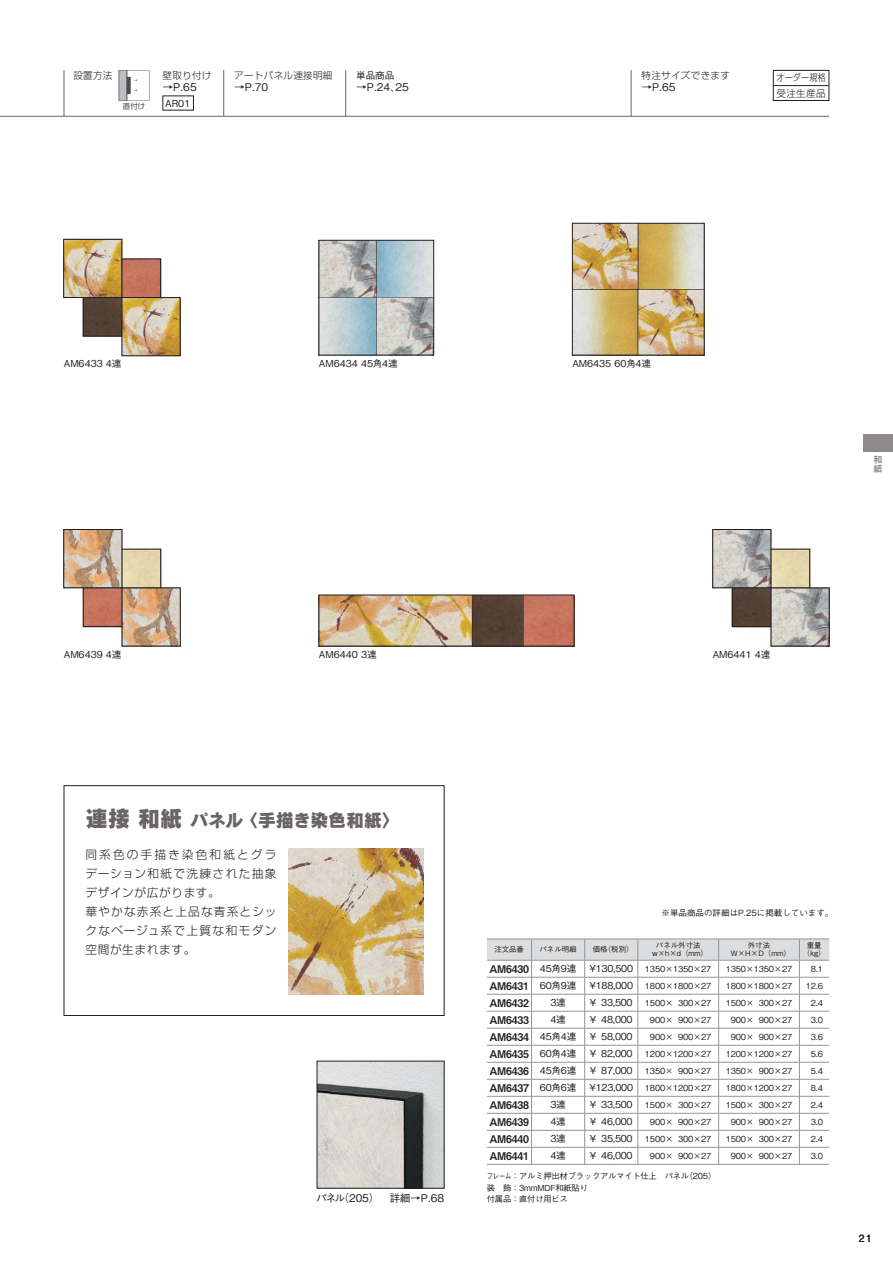
<style>
.page{position:relative;width:893px;height:1263px;background:#fff}
.page>*{position:absolute;margin:0;border:0;box-sizing:border-box;transform-origin:0 0}
.t1{font:17.85px "Rodin Pro EB 90 pv RKSJ H";color:#6a6463}
.t2{font:11.7px/19.2px "Shin Go Pro Light 90 pv RKSJ H";letter-spacing:.1em;color:#231f20}
.t3{font:10.65px "Midashi Go Pr 6 MB31 90 pv RKSJ H";letter-spacing:-.025em;color:#231f20}
.t4{font:10.65px "Gothic BBB Pr 6 Medium 90 pv RKSJ H";color:#231f20}
.t5{font:10.65px "Gothic BBB Pr 6 Medium 90 pv RKSJ H";letter-spacing:-.03em;color:#231f20}
.t6{font:10.65px "Helvetica LT Std";color:#231f20}
.t7{font:9.6px "Gothic BBB Pro Medium 90 pv RKSJ H";letter-spacing:-.025em;color:#231f20}
.t8{font:9.6px "Gothic BBB Pr 6 Medium 90 pv RKSJ H";color:#231f20}
.t9{font:9.6px "Shin Go Pro Light 90 pv RKSJ H";letter-spacing:.03em;color:#231f20}
.t10{font:9.6px/15.8px "Shin Go Pro Light 90 pv RKSJ H";letter-spacing:.03em;color:#231f20;scale:.84 1}
.t11{font:9px/8.7px "Rodin Pro B 90 pv RKSJ V";color:#908b8a}
.t12{font:8.55px "Gothic BBB Pro Medium 90 pv RKSJ H";color:#231f20}
.t13{font:8.25px "Gothic BBB Pro Medium 90 pv RKSJ H";letter-spacing:-.025em;color:#231f20}
.t14{font:8.25px/11.7px "Gothic BBB Pro Medium 90 pv RKSJ H";letter-spacing:-.025em;color:#231f20;scale:.75 1}
.t15{font:7.5px/8.6px "Gothic BBB Pro Medium 90 pv RKSJ H";color:#231f20;text-align:center}
.t16{font:7.5px "Shin Go Pro Regular 90 pv RKSJ H";color:#4c4c4e}
.s1{font-size:22.35px}
.s2{font-family:"Gothic BBB Pro Medium 90 pv RKSJ H";font-size:9.6px}
.s3{font-size:9.6px}
</style>
<div class="page">
<hr style="left:487px;top:938px;width:342px;height:1px;background:#939598">
<hr style="left:487px;top:1164px;width:342px;height:1px;background:#939598">
<svg style="left:487px;top:939px;width:342px;height:225px"></svg>
<div style="left:64px;top:785px;width:380px;height:231px;border:1px solid #231f20"></div>
<img style="left:288px;top:849px;width:135px;height:145px">
<img style="left:64px;top:239px;width:114px;height:117px">
<img style="left:321px;top:242px;width:111px;height:111px">
<div style="left:319px;top:240px;width:115px;height:115px;border:1px solid #231f20"></div>
<img style="left:574px;top:225px;width:128px;height:128px">
<div style="left:572px;top:223px;width:132px;height:132px;border:1px solid #231f20"></div>
<img style="left:64px;top:529px;width:116px;height:117px">
<img style="left:321px;top:597px;width:251px;height:47px">
<div style="left:319px;top:595px;width:255px;height:51px;border:1px solid #231f20"></div>
<img style="left:713px;top:529px;width:116px;height:117px">
<img style="left:319px;top:1063px;width:123px;height:123px">
<div style="left:63px;top:239px;width:59px;height:59px;border:1px solid #231f20"></div>
<div style="left:122px;top:297px;width:58px;height:59px;border:1px solid #231f20"></div>
<img style="left:83px;top:258px;width:78px;height:79px">
<div style="left:64px;top:529px;width:58px;height:59px;border:1px solid #231f20"></div>
<svg style="left:83px;top:549px;width:78px;height:78px;background:#c9a285"></svg>
<div style="left:712px;top:529px;width:59px;height:59px;border:1px solid #231f20"></div>
<svg style="left:732px;top:549px;width:78px;height:78px;background:#a69e8f"></svg>
<svg style="left:119px;top:70px;width:30px;height:31px"></svg>
<hr style="left:64px;top:70px;width:1px;height:46px;background:#6a6463">
<hr style="left:345px;top:70px;width:1px;height:46px;background:#6a6463">
<hr style="left:223px;top:70px;width:1px;height:46px;background:#6a6463">
<hr style="left:773px;top:85px;width:56px;height:1px;background:#231f20">
<hr style="left:631px;top:70px;width:1px;height:46px;background:#6a6463">
<div style="left:773px;top:70px;width:56px;height:31px;border:1px solid #231f20"></div>
<div style="left:863px;top:434px;width:30px;height:17px;background:#908b8a"></div>
<hr style="left:0;top:116px;width:829px;height:1px;background:#6a6463">
<p class="t9" style="left:73px;top:71px;width:41px">設置方法</p>
<p class="t9" style="left:163px;top:71px;width:50px">壁取り付け</p>
<p class="t4" style="left:163px;top:83px;width:36px">→P.65</p>
<p class="t16" style="left:123px;top:103px;width:24px">直付け</p>
<p class="t8" style="left:165px;top:99px;width:27px">AR01</p>
<p class="t9" style="left:234px;top:71px;width:100px">アートパネル連接明細</p>
<p class="t4" style="left:234px;top:83px;width:36px">→P.70</p>
<p class="t8" style="left:356px;top:71px;width:40px">単品商品</p>
<p class="t4" style="left:356px;top:83px;width:54px">→P.24、25</p>
<p class="t9" style="left:642px;top:71px;width:90px">特注サイズできます</p>
<p class="t4" style="left:642px;top:83px;width:36px">→P.65</p>
<p class="t10" style="left:776px;top:71px;width:60px">オーダー規格受注生産品</p>
<p class="t8" style="left:64px;top:360px;width:59px">AM6433 4連</p>
<p class="t8" style="left:319px;top:360px;width:80px">AM6434 45角4連</p>
<p class="t8" style="left:572px;top:360px;width:80px">AM6435 60角4連</p>
<p class="t11" style="left:874px;top:457px;width:10px">和紙</p>
<p class="t8" style="left:64px;top:651px;width:59px">AM6439 4連</p>
<p class="t8" style="left:319px;top:651px;width:59px">AM6440 3連</p>
<p class="t8" style="left:713px;top:651px;width:59px">AM6441 4連</p>
<h1 class="t1" style="left:85px;top:813px;width:316px"><span class="s1">連接 和紙</span> パネル 〈手描き染色和紙〉</h1>
<h2 class="t2" style="left:85px;top:846px;width:192px">同系色の手描き染色和紙とグラデーション和紙で洗練された抽象デザインが広がります。<br>華やかな赤系と上品な青系とシックなベージュ系で上質な和モダン空間が生まれます。</h2>
<p class="t5" style="left:316px;top:1194px;width:129px">パネル（205） 詳細→P.68</p>
<p class="t12" style="left:662px;top:910px;width:173px">※単品商品の詳細はP.25に掲載しています。</p>
<p class="t15" style="left:494px;top:946px;width:31px">注文品番</p>
<p class="t15" style="left:539px;top:946px;width:39px">パネル明細</p>
<p class="t15" style="left:593px;top:946px;width:42px">価格（税別）</p>
<p class="t15" style="left:652px;top:942px;width:57px">パネル外寸法w×h×d（mm）</p>
<p class="t15" style="left:731px;top:942px;width:62px">外寸法<br>W×H×D（mm）</p>
<p class="t15" style="left:803px;top:942px;width:24px">重量（kg）</p>
<p class="t3" style="left:489px;top:965px;width:88px">AM6430 <span class="s2">45角9連</span></p>
<p class="t13" style="left:589px;top:966px;width:123px"><span class="s3">¥130,500</span> 1350×1350×27</p>
<p class="t13" style="left:726px;top:966px;width:68px">1350×1350×27</p>
<p class="t13" style="left:811px;top:966px;width:14px">8.1</p>
<p class="t3" style="left:489px;top:982px;width:88px">AM6431 <span class="s2">60角9連</span></p>
<p class="t13" style="left:589px;top:983px;width:123px"><span class="s3">¥188,000</span> 1800×1800×27</p>
<p class="t13" style="left:726px;top:983px;width:68px">1800×1800×27</p>
<p class="t13" style="left:806px;top:983px;width:19px">12.6</p>
<p class="t3" style="left:489px;top:999px;width:41px">AM6432</p>
<p class="t7" style="left:550px;top:999px;width:17px">3連</p>
<p class="t7" style="left:590px;top:999px;width:44px">¥ 33,500</p>
<p class="t13" style="left:645px;top:1000px;width:68px">1500× 300×27</p>
<p class="t13" style="left:726px;top:1000px;width:68px">1500× 300×27</p>
<p class="t13" style="left:811px;top:1000px;width:14px">2.4</p>
<p class="t3" style="left:489px;top:1016px;width:41px">AM6433</p>
<p class="t7" style="left:550px;top:1016px;width:17px">4連</p>
<p class="t7" style="left:590px;top:1016px;width:44px">¥ 48,000</p>
<p class="t13" style="left:650px;top:1017px;width:63px">900× 900×27</p>
<p class="t13" style="left:731px;top:1017px;width:63px">900× 900×27</p>
<p class="t13" style="left:811px;top:1017px;width:14px">3.0</p>
<p class="t3" style="left:489px;top:1033px;width:88px">AM6434 <span class="s2">45角4連</span></p>
<p class="t7" style="left:590px;top:1033px;width:44px">¥ 58,000</p>
<p class="t13" style="left:650px;top:1034px;width:63px">900× 900×27</p>
<p class="t13" style="left:731px;top:1034px;width:63px">900× 900×27</p>
<p class="t13" style="left:811px;top:1034px;width:14px">3.6</p>
<p class="t3" style="left:489px;top:1050px;width:88px">AM6435 <span class="s2">60角4連</span></p>
<p class="t7" style="left:590px;top:1050px;width:44px">¥ 82,000</p>
<p class="t13" style="left:645px;top:1051px;width:68px">1200×1200×27</p>
<p class="t13" style="left:726px;top:1051px;width:68px">1200×1200×27</p>
<p class="t13" style="left:811px;top:1051px;width:14px">5.6</p>
<p class="t3" style="left:489px;top:1067px;width:88px">AM6436 <span class="s2">45角6連</span></p>
<p class="t7" style="left:590px;top:1067px;width:44px">¥ 87,000</p>
<p class="t13" style="left:645px;top:1068px;width:68px">1350× 900×27</p>
<p class="t13" style="left:726px;top:1068px;width:68px">1350× 900×27</p>
<p class="t13" style="left:811px;top:1068px;width:14px">5.4</p>
<p class="t3" style="left:489px;top:1084px;width:88px">AM6437 <span class="s2">60角6連</span></p>
<p class="t13" style="left:589px;top:1085px;width:123px"><span class="s3">¥123,000</span> 1800×1200×27</p>
<p class="t13" style="left:726px;top:1085px;width:68px">1800×1200×27</p>
<p class="t13" style="left:811px;top:1085px;width:14px">8.4</p>
<p class="t3" style="left:489px;top:1101px;width:41px">AM6438</p>
<p class="t7" style="left:550px;top:1101px;width:17px">3連</p>
<p class="t7" style="left:590px;top:1101px;width:44px">¥ 33,500</p>
<p class="t13" style="left:645px;top:1102px;width:68px">1500× 300×27</p>
<p class="t13" style="left:726px;top:1102px;width:68px">1500× 300×27</p>
<p class="t13" style="left:811px;top:1102px;width:14px">2.4</p>
<p class="t3" style="left:489px;top:1118px;width:41px">AM6439</p>
<p class="t7" style="left:550px;top:1118px;width:17px">4連</p>
<p class="t7" style="left:590px;top:1118px;width:44px">¥ 46,000</p>
<p class="t13" style="left:650px;top:1119px;width:63px">900× 900×27</p>
<p class="t13" style="left:731px;top:1119px;width:63px">900× 900×27</p>
<p class="t13" style="left:811px;top:1119px;width:14px">3.0</p>
<p class="t3" style="left:489px;top:1135px;width:41px">AM6440</p>
<p class="t7" style="left:550px;top:1135px;width:17px">3連</p>
<p class="t7" style="left:590px;top:1135px;width:44px">¥ 35,500</p>
<p class="t13" style="left:645px;top:1136px;width:68px">1500× 300×27</p>
<p class="t13" style="left:726px;top:1136px;width:68px">1500× 300×27</p>
<p class="t13" style="left:811px;top:1136px;width:14px">2.4</p>
<p class="t3" style="left:489px;top:1152px;width:41px">AM6441</p>
<p class="t7" style="left:550px;top:1152px;width:17px">4連</p>
<p class="t7" style="left:590px;top:1152px;width:44px">¥ 46,000</p>
<p class="t13" style="left:650px;top:1153px;width:63px">900× 900×27</p>
<p class="t13" style="left:731px;top:1153px;width:63px">900× 900×27</p>
<p class="t13" style="left:811px;top:1153px;width:14px">3.0</p>
<p class="t14" style="left:487px;top:1171px;width:307px">フレーム：アルミ押出材ブラックアルマイト仕上　パネル（205）装　飾：3mmMDF和紙貼り<br>付属品：直付け用ビス</p>
<p class="t6" style="left:859px;top:1234px;width:14px">21</p>
</div>
